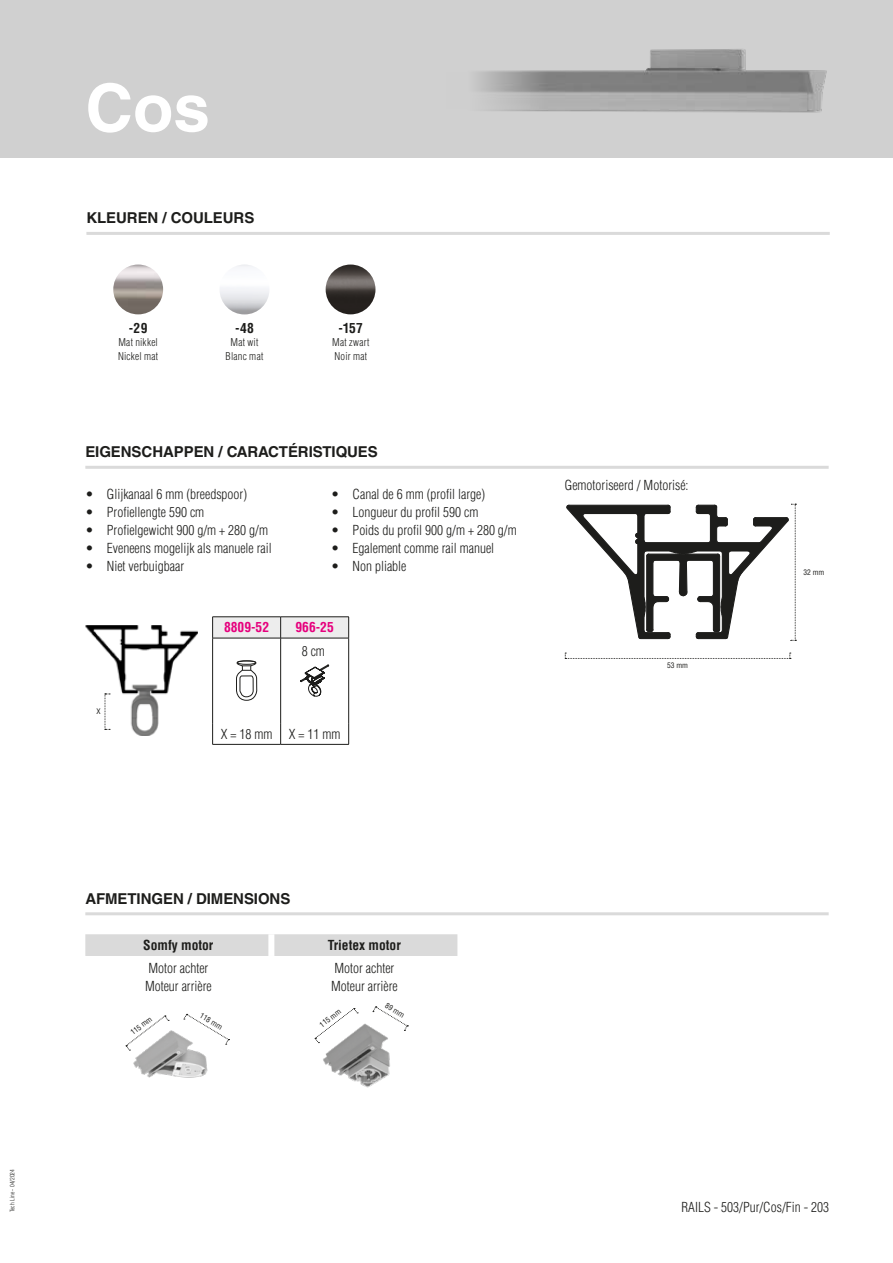
<style>
.page{position:relative;width:893px;height:1263px;background:#fff}
.page>*{position:absolute;margin:0;border:0;box-sizing:border-box;transform-origin:0 0}
.t1{font:700 66px "Helvetica LT Std";color:#fff}
.t2{font:700 15px "Helvetica LT Std";letter-spacing:-.005em;color:#1d1d1b}
.t3{font:300 condensed 13.5px/18px "Helvetica LT Std";color:#1d1d1b}
.t4{font:700 condensed 13.5px "Helvetica LT Std";color:#1d1d1b}
.t5{font:700 condensed 13.5px "Helvetica LT Std";color:#e6007d}
.t6{font:300 condensed 10.5px/13.5px "Helvetica LT Std";letter-spacing:.025em;color:#1d1d1b}
.t7{font:condensed 7.5px "Helvetica LT Std";color:#1d1d1b}
.t8{font:300 condensed 6px "Helvetica LT Std";letter-spacing:.01em;color:#1d1d1b}
</style>
<div class="page">
<div style="left:0;top:0;width:893px;height:157px;background:#d0d0d0"></div>
<img style="left:113px;top:265px;width:50px;height:49px;border-radius:25px">
<svg style="left:565px;top:653px;width:226px;height:6px"></svg>
<img style="left:477px;top:49px;width:350px;height:64px">
<img style="left:326px;top:265px;width:49px;height:49px;border-radius:25px">
<svg style="left:566px;top:504px;width:230px;height:137px"></svg>
<hr style="left:280px;top:638px;width:1px;height:85px;background:#1d1d1b">
<svg style="left:280px;top:723px;width:1px;height:21px"></svg>
<hr style="left:212px;top:616px;width:69px;height:1px;background:#1d1d1b">
<hr style="left:281px;top:616px;width:68px;height:1px;background:#1d1d1b">
<svg style="left:212px;top:617px;width:137px;height:21px"></svg>
<hr style="left:212px;top:638px;width:69px;height:1px;background:#1d1d1b">
<hr style="left:212px;top:638px;width:1px;height:85px;background:#1d1d1b">
<hr style="left:281px;top:638px;width:68px;height:1px;background:#1d1d1b">
<hr style="left:348px;top:638px;width:1px;height:85px;background:#1d1d1b">
<svg style="left:212px;top:723px;width:1px;height:21px"></svg>
<svg style="left:348px;top:723px;width:1px;height:21px"></svg>
<hr style="left:212px;top:744px;width:69px;height:1px;background:#1d1d1b">
<hr style="left:281px;top:744px;width:68px;height:1px;background:#1d1d1b">
<img style="left:85px;top:626px;width:113px;height:109px">
<svg style="left:105px;top:693px;width:5px;height:37px"></svg>
<svg style="left:236px;top:661px;width:21px;height:39px"></svg>
<svg style="left:300px;top:664px;width:29px;height:33px"></svg>
<hr style="left:85px;top:466px;width:744px;height:3px;background:#dadada">
<hr style="left:86px;top:232px;width:744px;height:3px;background:#dadada">
<hr style="left:85px;top:912px;width:744px;height:3px;background:#dadada">
<div style="left:85px;top:934px;width:372px;height:22px;background:#dadada"></div>
<div style="left:268px;top:934px;width:6px;height:22px;background:#fff"></div>
<svg style="left:183px;top:1013px;width:47px;height:32px"></svg>
<svg style="left:125px;top:1015px;width:44px;height:36px"></svg>
<img style="left:130px;top:1028px;width:82px;height:50px">
<img style="left:323px;top:1023px;width:67px;height:65px">
<svg style="left:372px;top:1006px;width:36px;height:25px"></svg>
<svg style="left:314px;top:1008px;width:44px;height:36px"></svg>
<p class="t8" style="left:8px;top:1212px;width:45px;rotate:-90deg">Tech Line - 04/2024</p>
<h1 class="t1" style="left:85px;top:68px;width:126px">Cos</h1>
<p class="t2" style="left:86px;top:209px;width:169px">KLEUREN / COULEURS</p>
<p class="t4" style="left:129px;top:320px;width:20px">-29</p>
<p class="t6" style="left:118px;top:336px;width:42px">Mat nikkel<br>Nickel mat</p>
<p class="t4" style="left:235px;top:320px;width:21px">-48</p>
<p class="t6" style="left:226px;top:336px;width:39px;text-align:center">Mat wit<br>Blanc mat</p>
<p class="t4" style="left:339px;top:320px;width:26px">-157</p>
<p class="t6" style="left:332px;top:336px;width:39px">Mat zwart<br>Noir mat</p>
<p class="t2" style="left:85px;top:443px;width:294px">EIGENSCHAPPEN / CARACTÉRISTIQUES</p>
<p class="t3" style="left:86px;top:485px;width:163px">• Glijkanaal 6 mm (breedspoor)</p>
<p class="t3" style="left:86px;top:503px;width:120px">• Profiellengte 590 cm</p>
<p class="t3" style="left:86px;top:521px;width:184px">• Profielgewicht 900 g/m + 280 g/m</p>
<p class="t3" style="left:86px;top:539px;width:188px">• Eveneens mogelijk als manuele rail</p>
<p class="t3" style="left:86px;top:557px;width:100px">• Niet verbuigbaar</p>
<p class="t3" style="left:331px;top:485px;width:155px">• Canal de 6 mm (profil large)</p>
<p class="t3" style="left:331px;top:503px;width:149px">• Longueur du profil 590 cm</p>
<p class="t3" style="left:331px;top:521px;width:187px">• Poids du profil 900 g/m + 280 g/m</p>
<p class="t3" style="left:331px;top:539px;width:164px">• Egalement comme rail manuel</p>
<p class="t3" style="left:331px;top:557px;width:77px">• Non pliable</p>
<p class="t5" style="left:224px;top:619px;width:46px">8809-52</p>
<p class="t5" style="left:296px;top:619px;width:40px">966-25</p>
<p class="t7" style="left:97px;top:707px;width:6px">X</p>
<p class="t3" style="left:302px;top:642px;width:25px">8 cm</p>
<p class="t3" style="left:221px;top:724px;width:121px">X = 18 mm X = 11 mm</p>
<p class="t3" style="left:565px;top:476px;width:125px">Gemotoriseerd / Motorisé:</p>
<p class="t7" style="left:667px;top:661px;width:23px">53 mm</p>
<p class="t2" style="left:85px;top:889px;width:207px">AFMETINGEN / DIMENSIONS</p>
<p class="t4" style="left:143px;top:936px;width:72px">Somfy motor</p>
<p class="t4" style="left:328px;top:936px;width:74px">Trietex motor</p>
<p class="t3" style="left:145px;top:959px;width:68px">Motor achter<br>Moteur arrière</p>
<p class="t3" style="left:331px;top:959px;width:68px">Motor achter<br>Moteur arrière</p>
<p class="t7" style="left:203px;top:1010px;width:26px;rotate:31deg">118 mm</p>
<p class="t7" style="left:388px;top:1001px;width:23px;rotate:31deg">89 mm</p>
<p class="t7" style="left:318px;top:1022px;width:26px;rotate:-37deg">115 mm</p>
<p class="t7" style="left:129px;top:1029px;width:26px;rotate:-37deg">115 mm</p>
<p class="t7" style="left:803px;top:567px;width:23px">32 mm</p>
<p class="t3" style="left:681px;top:1198px;width:149px">RAILS - 503/Pur/Cos/Fin - 203</p>
</div>
